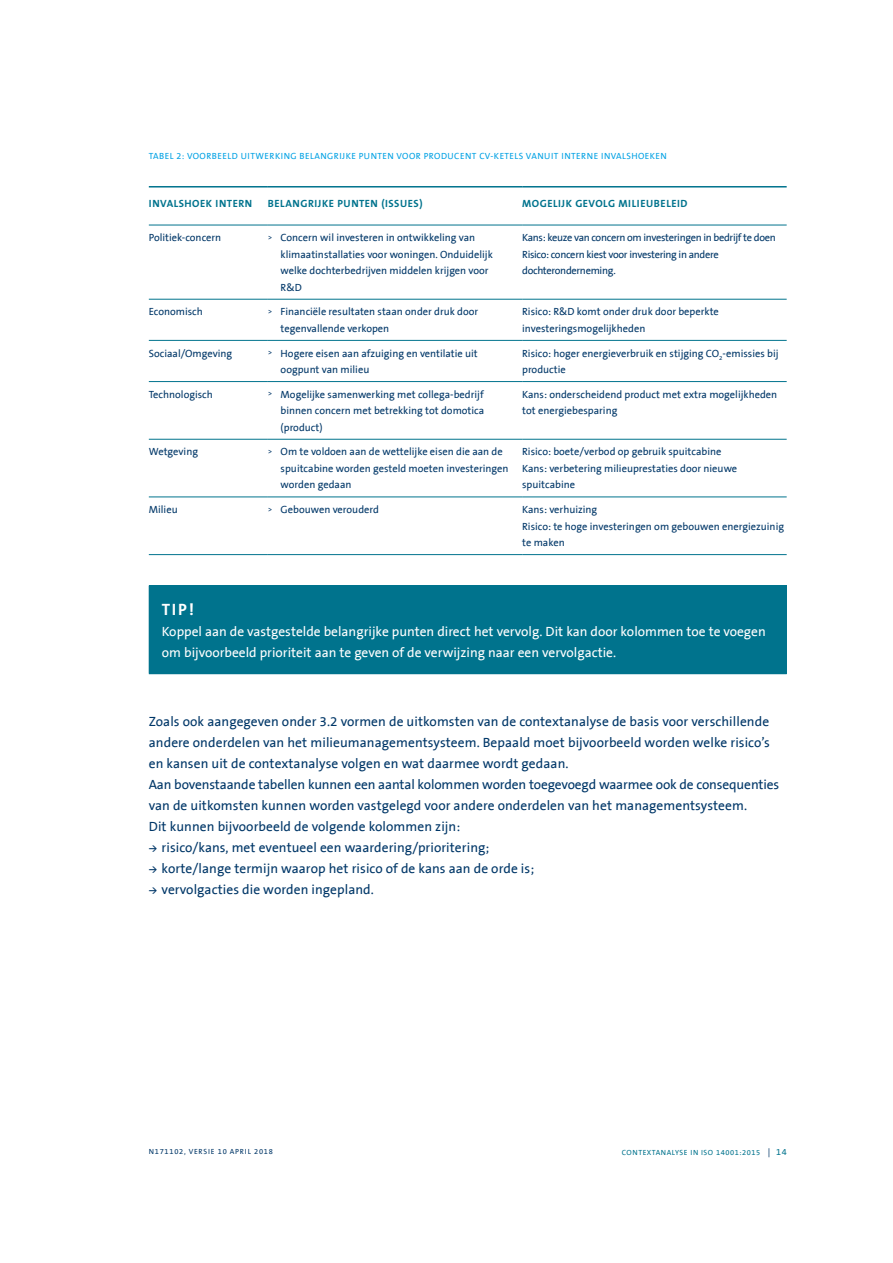
<style>
.page{position:relative;width:893px;height:1263px;background:#fff}
.page>*{position:absolute;margin:0;border:0;box-sizing:border-box;transform-origin:0 0}
.t1{font:700 16.5px "The Sans B7";color:#fff}
.t2{font:13.5px/21px "The Sans B5 Plain";letter-spacing:.005em;color:#003768}
.t3{font:13.5px/21px "The Sans B5 Plain";color:#fff}
.t4{font:10.5px/16.5px "The Sans B5 Plain";color:#003768}
.t5{font:10.5px/16.5px "The Sans B5 Plain";letter-spacing:-.03em;color:#003768}
.t6{font:700 10.5px "The Sans B7";letter-spacing:.05em;color:#00738d}
.t7{font:9px "The Sans B5 Plain";letter-spacing:.05em;color:#00a1e4}
.t8{font:7.5px "The Sans B5 Plain";letter-spacing:.075em;color:#00738d}
.t9{font:7.5px "The Sans B5 Plain";letter-spacing:.1em;color:#003768}
.s1{font-family:"DIN";font-size:9px}
.s2{font-family:"DIN Bold Alternate";font-size:8.25px}
.s3{font-size:9px;color:#003768}
.s4{font-size:9px}
</style>
<div class="page">
<hr style="left:149px;top:225px;width:119px;height:1px;background:#00738d">
<hr style="left:268px;top:225px;width:254px;height:1px;background:#00738d">
<hr style="left:522px;top:225px;width:265px;height:1px;background:#00738d">
<hr style="left:149px;top:299px;width:119px;height:1px;background:#00738d">
<hr style="left:268px;top:299px;width:254px;height:1px;background:#00738d">
<hr style="left:522px;top:299px;width:265px;height:1px;background:#00738d">
<hr style="left:149px;top:340px;width:119px;height:1px;background:#00738d">
<hr style="left:268px;top:340px;width:254px;height:1px;background:#00738d">
<hr style="left:522px;top:340px;width:265px;height:1px;background:#00738d">
<hr style="left:149px;top:381px;width:119px;height:1px;background:#00738d">
<hr style="left:268px;top:381px;width:254px;height:1px;background:#00738d">
<hr style="left:522px;top:381px;width:265px;height:1px;background:#00738d">
<hr style="left:149px;top:439px;width:119px;height:1px;background:#00738d">
<hr style="left:268px;top:439px;width:254px;height:1px;background:#00738d">
<hr style="left:522px;top:439px;width:265px;height:1px;background:#00738d">
<hr style="left:149px;top:496px;width:119px;height:1px;background:#00738d">
<hr style="left:268px;top:496px;width:254px;height:1px;background:#00738d">
<hr style="left:522px;top:496px;width:265px;height:1px;background:#00738d">
<hr style="left:149px;top:554px;width:119px;height:1px;background:#00738d">
<hr style="left:268px;top:554px;width:254px;height:1px;background:#00738d">
<hr style="left:522px;top:554px;width:265px;height:1px;background:#00738d">
<hr style="left:149px;top:186px;width:119px;height:2px;background:#00738d">
<hr style="left:268px;top:186px;width:254px;height:2px;background:#00738d">
<hr style="left:522px;top:186px;width:265px;height:2px;background:#00738d">
<div style="left:149px;top:586px;width:637px;height:88px;background:#00738d"></div>
<hr style="left:149px;top:585px;width:638px;height:1px;background:#00738d">
<hr style="left:786px;top:586px;width:1px;height:87px;background:#00738d">
<hr style="left:149px;top:673px;width:638px;height:1px;background:#00738d">
<p class="t7" style="left:149px;top:151px;width:6px">Tabel</p>
<p class="t7" style="left:176px;top:151px;width:18px">2: voo</p>
<p class="t7" style="left:206px;top:151px;width:12px">rbeeld</p>
<p class="t7" style="left:241px;top:151px;width:65px">uitwe rking belan</p>
<p class="t7" style="left:327px;top:151px;width:77px">grijke punten voo</p>
<p class="t7" style="left:416px;top:151px;width:45px">r producen</p>
<p class="t7" style="left:472px;top:151px;width:43px">t cv-ketels</p>
<p class="t7" style="left:526px;top:151px;width:7px">van</p>
<p class="t7" style="left:544px;top:151px;width:63px">uit interne invalshoe</p>
<p class="t7" style="left:650px;top:151px;width:12px">ken</p>
<p class="t6" style="left:149px;top:198px;width:78px">INVALSHOEK INTER</p>
<p class="t6" style="left:245px;top:198px;width:9px">N</p>
<p class="t6" style="left:268px;top:198px;width:156px">BELANGRIJKE PUNTEN (ISSUES)</p>
<p class="t6" style="left:522px;top:198px;width:166px">MOGELIJK GEVOLG MILIEUBELEID</p>
<p class="t4" style="left:149px;top:230px;width:74px">Politiek-concern</p>
<p class="t4" style="left:281px;top:230px;width:214px;text-indent:-13px"><span class="s1">&gt;</span> Concern wil investeren in ontwikkeling van klimaatinstallaties voor woningen. Onduidelijk welke dochterbedrijven middelen krijgen voor R&amp;D</p>
<p class="t5" style="left:522px;top:230px;width:255px">Kans: keuze van concern om investeringen in bedrijf te doen<br>Risico: concern kiest voor investering in andere dochteronderneming.</p>
<p class="t4" style="left:149px;top:304px;width:56px">Economisch</p>
<p class="t4" style="left:281px;top:304px;width:199px;text-indent:-13px"><span class="s1">&gt;</span> Financiële resultaten staan onder druk door tegenvallende verkopen</p>
<p class="t4" style="left:522px;top:304px;width:198px">Risico: R&amp;D komt onder druk door beperkte investeringsmogelijkheden</p>
<p class="t4" style="left:149px;top:345px;width:85px">Sociaal/Omgeving</p>
<p class="t4" style="left:281px;top:345px;width:199px;text-indent:-13px"><span class="s1">&gt;</span> Hogere eisen aan afzuiging en ventilatie uit oogpunt van milieu</p>
<p class="t4" style="left:522px;top:345px;width:258px">Risico: hoger energieverbruik en stijging CO<sub>2</sub>-emissies bij productie</p>
<p class="t4" style="left:149px;top:386px;width:66px">Technologisch</p>
<p class="t4" style="left:281px;top:386px;width:205px;text-align:justify;text-indent:-13px"><span class="s1">&gt;</span> Mogelijke samenwerking met collega-bedrijf binnen concern met betrekking tot domotica (product)</p>
<p class="t4" style="left:522px;top:386px;width:257px">Kans: onderscheidend product met extra mogelijkheden tot energiebesparing</p>
<p class="t4" style="left:149px;top:444px;width:51px">Wetgeving</p>
<p class="t4" style="left:281px;top:444px;width:229px;text-indent:-13px"><span class="s1">&gt;</span> Om te voldoen aan de wettelijke eisen die aan de spuitcabine worden gesteld moeten investeringen worden gedaan</p>
<p class="t4" style="left:522px;top:444px;width:217px">Risico: boete/verbod op gebruik spuitcabine<br>Kans: verbetering milieuprestaties door nieuwe spuitcabine</p>
<p class="t4" style="left:149px;top:502px;width:30px">Milieu</p>
<p class="t4" style="left:268px;top:502px;width:113px"><span class="s1">&gt;</span> Gebouwen verouderd</p>
<p class="t4" style="left:522px;top:502px;width:263px">Kans: verhuizing<br>Risico: te hoge investeringen om gebouwen energiezuinig te maken</p>
<h1 class="t1" style="left:162px;top:600px;width:34px">TIP!</h1>
<p class="t3" style="left:162px;top:621px;width:605px">Koppel aan de vastgestelde belangrijke punten direct het vervolg. Dit kan door kolommen toe te voegen om bijvoorbeeld prioriteit aan te geven of de verwijzing naar een vervolgactie.</p>
<p class="t2" style="left:149px;top:711px;width:632px">Zoals ook aangegeven onder 3.2 vormen de uitkomsten van de contextanalyse de basis voor verschillende andere onderdelen van het milieumanagementsysteem. Bepaald moet bijvoorbeeld worden welke risico’s en kansen uit de contextanalyse volgen en wat daarmee wordt gedaan.<br>Aan bovenstaande tabellen kunnen een aantal kolommen worden toegevoegd waarmee ook de consequenties van de uitkomsten kunnen worden vastgelegd voor andere onderdelen van het managementsysteem.<br>Dit kunnen bijvoorbeeld de volgende kolommen zijn:<br><span class="s2">&gt;</span> risico/kans, met eventueel een waardering/prioritering;<br><span class="s2">&gt;</span> korte/lange termijn waarop het risico of de kans aan de orde is;<br><span class="s2">&gt;</span> vervolgacties die worden ingepland.</p>
<p class="t9" style="left:149px;top:1147px;width:126px">N 171102, versie 10 april 2018</p>
<p class="t8" style="left:622px;top:1148px;width:84px">contextanalyse in ISO</p>
<p class="t8" style="left:716px;top:1148px;width:72px">14001:2015 <span class="s3">|</span> <span class="s4">14</span></p>
</div>
